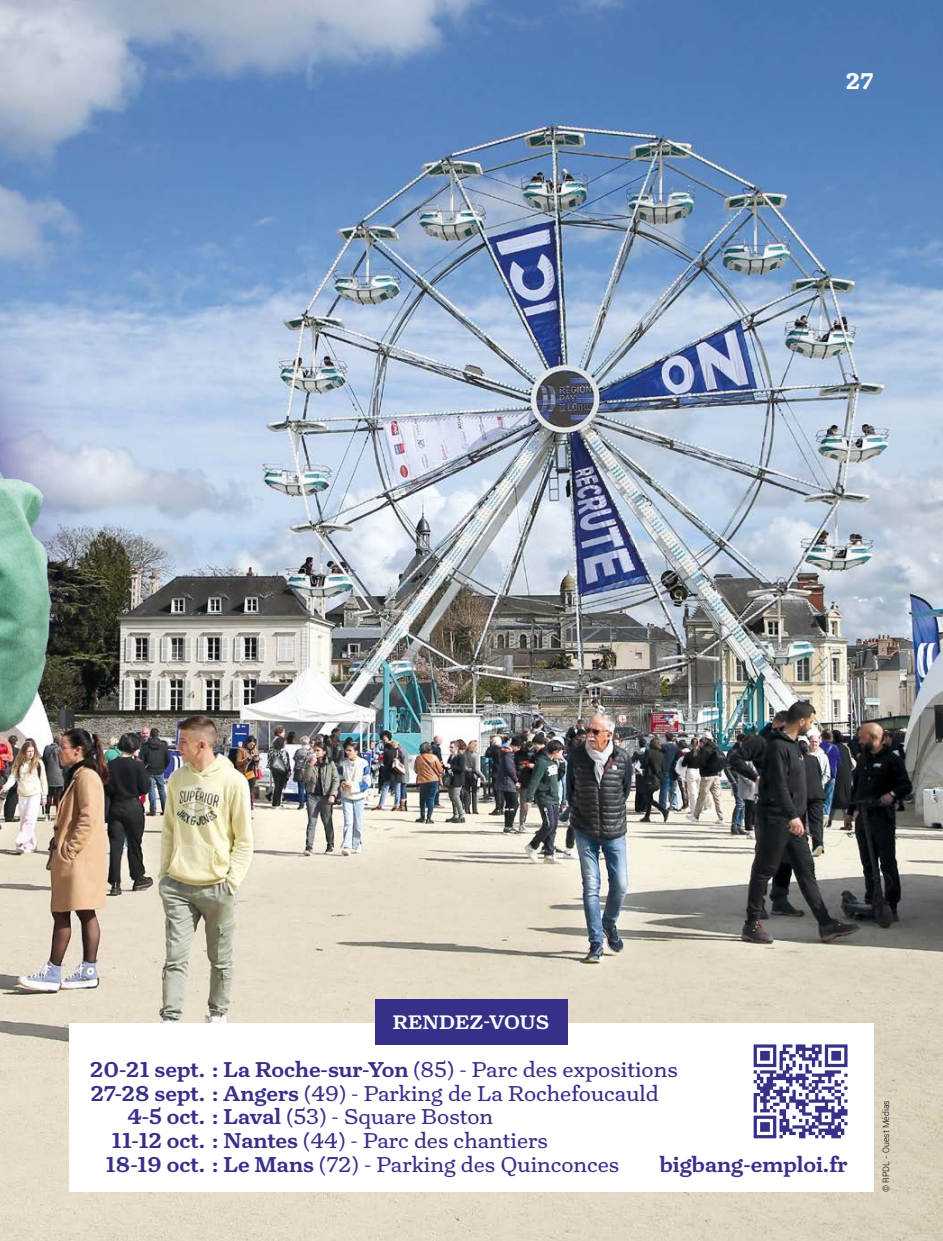
<style>
.page{position:relative;width:943px;height:1241px;background:#fff}
.page>*{position:absolute;margin:0;border:0;box-sizing:border-box;transform-origin:0 0}
.t1{font:21.88px "Turnip";color:#373089}
.t2{font:500 21.88px "Turnip";color:#373089}
.t3{font:700 21px "Turnip RE";color:#fff}
.t4{font:500 19.95px "Turnip";color:#fff}
.t5{font:300 8.75px "Roboto";color:#000}
.s1{font-weight:400}
.s2{font-weight:500}
</style>
<div class="page">
<img style="left:0;top:1193px;width:943px;height:47px">
<img style="left:0;top:0;width:943px;height:1193px">
<div style="left:69px;top:1022px;width:804px;height:169px;background:#fff"></div>
<div style="left:375px;top:999px;width:193px;height:45px;background:#373089"></div>
<img style="left:0;top:79px;width:150px;height:792px">
<svg style="left:753px;top:1044px;width:94px;height:94px"></svg>
<p class="t3" style="left:846px;top:66px;width:29px">27</p>
<p class="t4" style="left:393px;top:1009px;width:158px">RENDEZ-VOUS</p>
<p class="t2" style="left:90px;top:1055px;width:589px">20-21 sept. : La Roche-sur-Yon <span class="s1">(85) - Parc des expositions</span></p>
<p class="t1" style="left:91px;top:1078px;width:569px"><span class="s2">27-28 sept. : Angers</span> (49) - Parking de La Rochefoucauld</p>
<p class="t1" style="left:127px;top:1102px;width:367px"><span class="s2">4-5 oct. : Laval</span> (53) - Square Boston</p>
<p class="t1" style="left:111px;top:1126px;width:438px"><span class="s2">11-12 oct. : Nantes</span> (44) - Parc des chantiers</p>
<p class="t1" style="left:106px;top:1149px;width:515px"><span class="s2">18-19 oct. : Le Mans</span> (72) - Parking des Quinconces</p>
<p class="t2" style="left:659px;top:1149px;width:189px">bigbang-emploi.fr</p>
<p class="t5" style="left:880px;top:1191px;width:93px;rotate:-90deg">© RPDL - Ouest Médias</p>
</div>
